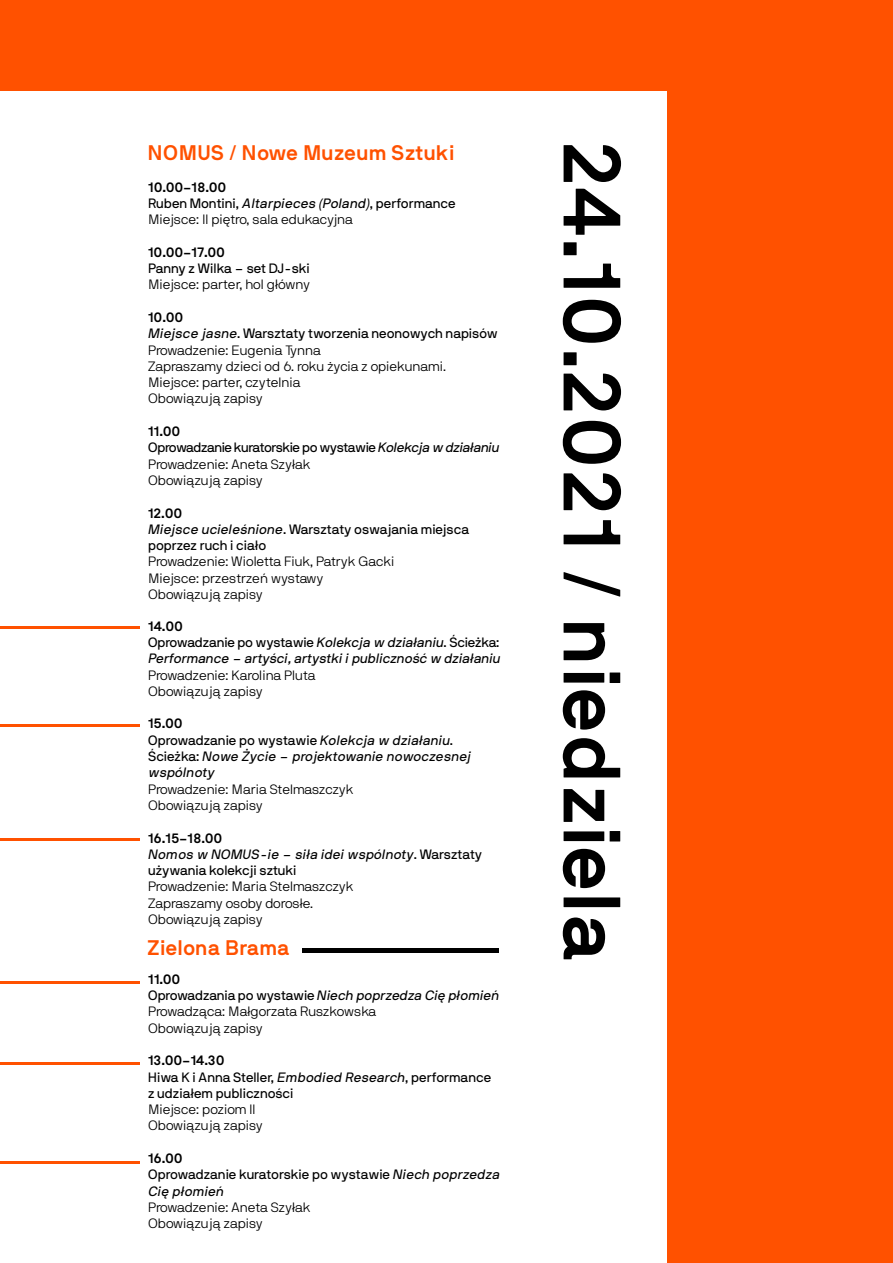
<style>
.page{position:relative;width:893px;height:1263px;background:#ff5100}
.page>*{position:absolute;margin:0;border:0;box-sizing:border-box;transform-origin:0 0}
.t1{font:700 80.55px "NB International Pro";letter-spacing:.015em;color:#000}
.t2{font:700 21px "NB International Pro";letter-spacing:.015em;color:#ff5100}
.t3{font:300 13.5px/16.4px "NB International Pro";color:#000}
.t4{font:italic 13.5px/16.4px "NB International Pro";letter-spacing:-.01em;color:#000}
.t5{font:13.5px/16.4px "NB International Pro";color:#000}
.t6{font:700 13.5px "NB International Pro";color:#000}
.s1{font-weight:700}
.s2{font-weight:400}
.s3{font-weight:400;font-style:italic}
.s4{font-style:italic}
.s5{font-weight:700;font-style:normal}
.s6{font-style:normal}
</style>
<div class="page">
<div style="left:0;top:91px;width:667px;height:1172px;background:#fff"></div>
<hr style="left:0;top:626px;width:139px;height:3px;background:#ff5100">
<hr style="left:0;top:724px;width:139px;height:3px;background:#ff5100">
<hr style="left:0;top:838px;width:139px;height:3px;background:#ff5100">
<hr style="left:0;top:981px;width:139px;height:2px;background:#ff5100">
<hr style="left:0;top:1062px;width:139px;height:3px;background:#ff5100">
<hr style="left:0;top:1161px;width:139px;height:2px;background:#ff5100">
<hr style="left:302px;top:948px;width:196px;height:4px;background:#000">
<h2 class="t2" style="left:148px;top:143px;width:308px">NOMUS / Nowe Muzeum Sztuki</h2>
<p class="t3" style="left:148px;top:179px;width:309px"><span class="s1">10.00–18.00<br></span><span class="s2">Ruben Montini,</span> <span class="s3">Altarpieces (Poland)</span><span class="s2">, performance<br></span>Miejsce: II piętro, sala edukacyjna</p>
<p class="t6" style="left:148px;top:246px;width:79px">10.00–17.00</p>
<p class="t5" style="left:148px;top:261px;width:163px">Panny z Wilka – set DJ-ski</p>
<p class="t3" style="left:148px;top:277px;width:163px">Miejsce: parter, hol główny</p>
<p class="t3" style="left:148px;top:310px;width:351px"><span class="s1">10.00<br></span><span class="s3">Miejsce jasne</span><span class="s2">. Warsztaty tworzenia neonowych napisów<br></span>Prowadzenie: Eugenia Tynna<br>Zapraszamy dzieci od 6. roku życia z opiekunami.<br>Miejsce: parter, czytelnia<br>Obowiązują zapisy</p>
<p class="t3" style="left:148px;top:424px;width:353px"><span class="s1">11.00<br></span><span class="s2">Oprowadzanie kuratorskie po wystawie</span> <span class="s3">Kolekcja w działaniu<br></span>Prowadzenie: Aneta Szyłak<br>Obowiązują zapisy</p>
<p class="t5" style="left:148px;top:505px;width:322px"><span class="s1">12.00<br></span><span class="s4">Miejsce ucieleśnione</span>. Warsztaty oswajania miejsca poprzez ruch i ciało</p>
<p class="t3" style="left:148px;top:554px;width:248px">Prowadzenie: Wioletta Fiuk, Patryk Gacki<br>Miejsce: przestrzeń wystawy<br>Obowiązują zapisy</p>
<p class="t4" style="left:148px;top:618px;width:354px"><span class="s5">14.00<br></span><span class="s6">Oprowadzanie po wystawie</span> Kolekcja w działaniu<span class="s6">. Ścieżka:<br></span>Performance – artyści, artystki i publiczność w działaniu</p>
<p class="t3" style="left:148px;top:667px;width:169px">Prowadzenie: Karolina Pluta<br>Obowiązują zapisy</p>
<p class="t4" style="left:148px;top:716px;width:324px"><span class="s5">15.00<br></span><span class="s6">Oprowadzanie po wystawie</span> Kolekcja w działaniu<span class="s6">.<br>Ścieżka:</span> Nowe Życie – projektowanie nowoczesnej wspólnoty</p>
<p class="t3" style="left:148px;top:781px;width:207px">Prowadzenie: Maria Stelmaszczyk<br>Obowiązują zapisy</p>
<p class="t4" style="left:148px;top:830px;width:336px"><span class="s5">16.15–18.00<br></span>Nomos w NOMUS-ie – siła idei wspólnoty<span class="s6">. Warsztaty używania kolekcji sztuki</span></p>
<p class="t3" style="left:148px;top:879px;width:207px">Prowadzenie: Maria Stelmaszczyk<br>Zapraszamy osoby dorosłe.<br>Obowiązują zapisy</p>
<h2 class="t2" style="left:148px;top:938px;width:143px">Zielona Brama</h2>
<p class="t3" style="left:148px;top:971px;width:352px"><span class="s1">11.00<br></span><span class="s2">Oprowadzania po wystawie</span> <span class="s3">Niech poprzedza Cię płomień<br></span>Prowadząca: Małgorzata Ruszkowska<br>Obowiązują zapisy</p>
<p class="t5" style="left:148px;top:1053px;width:345px"><span class="s1">13.00–14.30<br></span>Hiwa K i Anna Steller, <span class="s4">Embodied Research</span>, performance z udziałem publiczności</p>
<p class="t3" style="left:148px;top:1102px;width:116px">Miejsce: poziom II<br>Obowiązują zapisy</p>
<p class="t5" style="left:148px;top:1151px;width:353px"><span class="s1">16.00<br></span>Oprowadzanie kuratorskie po wystawie <span class="s4">Niech poprzedza<br>Cię płomień</span></p>
<p class="t3" style="left:148px;top:1200px;width:164px">Prowadzenie: Aneta Szyłak<br>Obowiązują zapisy</p>
<h1 class="t1" style="left:628px;top:142px;width:822px;rotate:90deg">24.10.2021 / niedziela</h1>
</div>
